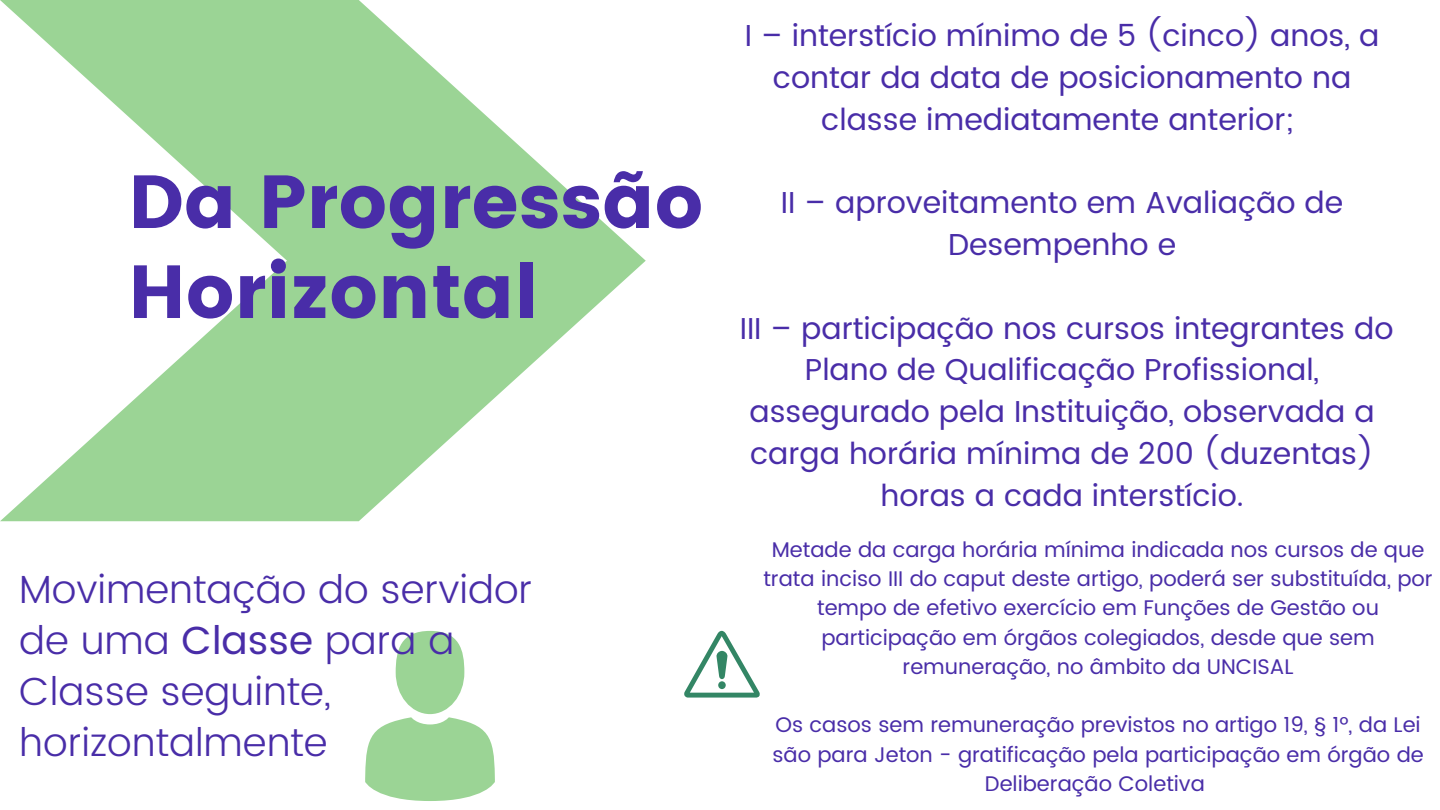
<style>
.page{position:relative;width:1440px;height:810px;background:#fff}
.page>*{position:absolute;margin:0;border:0;box-sizing:border-box;transform-origin:0 0}
.t1{font:75px/90px "Poppins";color:#492da8}
.t2{font:300 39.2px/51px "Poppins";color:#492da8}
.t3{font:30.3px/41.8px "Poppins";color:#492da8;text-align:center}
.t4{font:30.2px/41.8px "Poppins";color:#492da8;text-align:center}
.t5{font:21.2px/29.2px "Poppins";color:#492da8;text-align:center}
.s1{font-weight:400}
</style>
<div class="page">
<svg style="left:0;top:0;width:646px;height:521px;fill:#9bd495"></svg>
<div style="left:396px;top:631px;width:68px;height:83px;background:#9bd495;border-radius:50%"></div>
<svg style="left:365px;top:717px;width:130px;height:84px"></svg>
<svg style="left:684px;top:631px;width:76px;height:67px"></svg>
<p class="t1" style="left:128px;top:157px;width:577px">Da Progressão<br>Horizontal</p>
<p class="t2" style="left:19px;top:564px;width:515px">Movimentação do servidor de uma <span class="s1">Classe</span> para a<br>Classe seguinte, horizontalmente</p>
<p class="t3" style="left:745px;top:15px;width:636px">I – interstício mínimo de 5 (cinco) anos, a contar da data de posicionamento na classe imediatamente anterior;</p>
<p class="t3" style="left:781px;top:182px;width:564px">II – aproveitamento em Avaliação de<br>Desempenho e</p>
<p class="t4" style="left:740px;top:307px;width:655px">III – participação nos cursos integrantes do Plano de Qualificação Profissional, assegurado pela Instituição, observada a carga horária mínima de 200 (duzentas) horas a cada interstício.</p>
<p class="t5" style="left:763px;top:535px;width:671px">Metade da carga horária mínima indicada nos cursos de que trata inciso III do caput deste artigo, poderá ser substituída, por tempo de efetivo exercício em Funções de Gestão ou participação em órgãos colegiados, desde que sem remuneração, no âmbito da UNCISAL</p>
<p class="t5" style="left:772px;top:710px;width:653px">Os casos sem remuneração previstos no artigo 19, § 1º, da Lei são para Jeton - gratificação pela participação em órgão de<br>Deliberação Coletiva</p>
</div>
